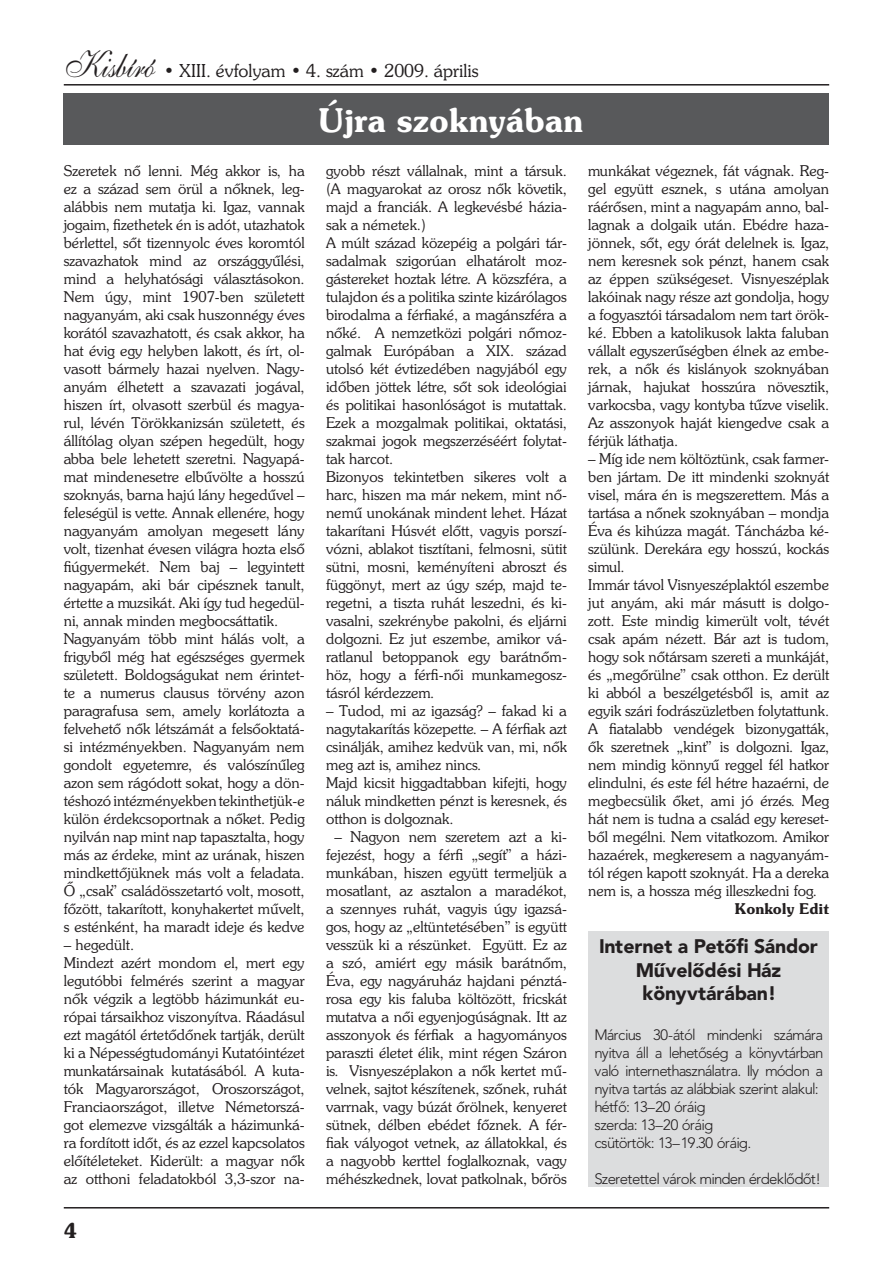
<style>
.page{position:relative;width:893px;height:1263px;background:#fff}
.page>*{position:absolute;margin:0;border:0;box-sizing:border-box;transform-origin:0 0}
.t1{font:37.95px "Shelley Allegro PFL";letter-spacing:-.08em;color:#231f20;scale:.85 1}
.t2{font:700 33px "Souvenir PFL";color:#fff}
.t3{font:700 21px "Souvenir PFL";color:#231f20}
.t4{font:19.5px/23.4px "Avenir Blk PFL";color:#231f20;text-align:center}
.t5{font:18px "Souvenir Lt PFL";color:#231f20}
.t6{font:15px/18px "Souvenir Lt PFL";color:#231f20}
.t7{font:15px/18px "Avenir Lt PFL";color:#231f20}
.t8{font:700 15px "Souvenir PFL";color:#231f20}
</style>
<div class="page">
<hr style="left:64px;top:84px;width:765px;height:2px;background:#231f20">
<hr style="left:64px;top:1207px;width:765px;height:1px;background:#231f20">
<div style="left:588px;top:931px;width:241px;height:255px;background:#dcddde"></div>
<div style="left:64px;top:93px;width:765px;height:52px;background:#58595b"></div>
<h1 class="t1" style="left:64px;top:41px;width:112px">Kisbíró</h1>
<p class="t5" style="left:164px;top:59px;width:316px">• XIII. évfolyam • 4. szám • 2009. április</p>
<h2 class="t2" style="left:318px;top:99px;width:267px">Újra szoknyában</h2>
<p class="t6" style="left:64px;top:162px;width:242px">Szeretek nő lenni. Még akkor is, ha ez a század sem örül a nőknek, leg&shy;alábbis nem mutatja ki. Igaz, vannak jogaim, fizethetek én is adót, utazhatok bérlettel, sőt tizennyolc éves koromtól szavazhatok mind az országgyűlési, mind a helyhatósági választásokon.<br>Nem úgy, mint 1907-ben született nagyanyám, aki csak huszonnégy éves korától szavazhatott, és csak akkor, ha hat évig egy helyben lakott, és írt, ol&shy;vasott bármely hazai nyelven. Nagy&shy;anyám élhetett a szavazati jogával, hiszen írt, olvasott szerbül és magya&shy;rul, lévén Törökkanizsán született, és állítólag olyan szépen hegedült, hogy abba bele lehetett szeretni. Nagyapá&shy;mat mindenesetre elbűvölte a hosszú szoknyás, barna hajú lány hegedűvel – feleségül is vette. Annak ellenére, hogy nagyanyám amolyan megesett lány volt, tizenhat évesen világra hozta első fiúgyermekét. Nem baj – legyintett nagyapám, aki bár cipésznek tanult, értette a muzsikát. Aki így tud hegedül&shy;ni, annak minden megbocsáttatik.<br>Nagyanyám több mint hálás volt, a frigyből még hat egészséges gyermek született. Boldogságukat nem érintet&shy;te a numerus clausus törvény azon paragrafusa sem, amely korlátozta a felvehető nők létszámát a felsőoktatá&shy;si intézményekben. Nagyanyám nem gondolt egyetemre, és valószínűleg azon sem rágódott sokat, hogy a dön&shy;téshozó intézményekben tekinthetjük-e külön érdekcsoportnak a nőket. Pedig nyilván nap mint nap tapasztalta, hogy más az érdeke, mint az urának, hiszen mindkettőjüknek más volt a feladata.<br>Ő „csak” családösszetartó volt, mosott, főzött, takarított, konyhakertet művelt, s esténként, ha maradt ideje és kedve</p>
<p class="t6" style="left:64px;top:936px;width:242px">– hegedült.<br>Mindezt azért mondom el, mert egy legutóbbi felmérés szerint a magyar nők végzik a legtöbb házimunkát eu&shy;rópai társaikhoz viszonyítva. Ráadásul ezt magától értetődőnek tartják, derült ki a Népességtudományi Kutatóintézet munkatársainak kutatásából. A kuta&shy;tók Magyarországot, Oroszországot, Franciaországot, illetve Németorszá&shy;got elemezve vizsgálták a házimunká&shy;ra fordított időt, és az ezzel kapcsolatos előítéleteket. Kiderült: a magyar nők az otthoni feladatokból 3,3-szor na-</p>
<h3 class="t3" style="left:64px;top:1218px;width:15px">4</h3>
<p class="t6" style="left:326px;top:162px;width:242px">gyobb részt vállalnak, mint a társuk. (A magyarokat az orosz nők követik, majd a franciák. A legkevésbé házia&shy;sak a németek.)<br>A múlt század közepéig a polgári tár&shy;sadalmak szigorúan elhatárolt moz&shy;gástereket hoztak létre. A közszféra, a tulajdon és a politika szinte kizárólagos birodalma a férfiaké, a magánszféra a nőké. A nemzetközi polgári nőmoz&shy;galmak Európában a XIX. század utolsó két évtizedében nagyjából egy időben jöttek létre, sőt sok ideológiai és politikai hasonlóságot is mutattak.<br>Ezek a mozgalmak politikai, oktatási, szakmai jogok megszerzéséért folytat&shy;tak harcot.<br>Bizonyos tekintetben sikeres volt a harc, hiszen ma már nekem, mint nő&shy;nemű unokának mindent lehet. Házat takarítani Húsvét előtt, vagyis porszí&shy;vózni, ablakot tisztítani, felmosni, sütit sütni, mosni, keményíteni abroszt és függönyt, mert az úgy szép, majd te&shy;regetni, a tiszta ruhát leszedni, és ki&shy;vasalni, szekrénybe pakolni, és eljárni dolgozni. Ez jut eszembe, amikor vá&shy;ratlanul betoppanok egy barátnőm&shy;höz, hogy a férfi-női munkamegosz&shy;tásról kérdezzem.</p>
<p class="t6" style="left:326px;top:702px;width:242px">– Tudod, mi az igazság? – fakad ki a nagytakarítás közepette. – A férfiak azt csinálják, amihez kedvük van, mi, nők meg azt is, amihez nincs.<br>Majd kicsit higgadtabban kifejti, hogy náluk mindketten pénzt is keresnek, és otthon is dolgoznak.</p>
<p class="t6" style="left:326px;top:828px;width:242px;text-align:center">– Nagyon nem szeretem azt a ki&shy;fejezést, hogy a férfi „segít” a házi&shy;munkában, hiszen együtt termeljük a mosatlant, az asztalon a maradékot, a szennyes ruhát, vagyis úgy igazsá&shy;gos, hogy az „eltüntetésében” is együtt vesszük ki a részünket. Együtt. Ez az a szó, amiért egy másik barátnőm, Éva, egy nagyáruház hajdani pénztá&shy;rosa egy kis faluba költözött, fricskát mutatva a női egyenjogúságnak. Itt az asszonyok és férfiak a hagyományos paraszti életet élik, mint régen Száron is. Visnyeszéplakon a nők kertet mű&shy;velnek, sajtot készítenek, szőnek, ruhát varrnak, vagy búzát őrölnek, kenyeret sütnek, délben ebédet főznek. A fér&shy;fiak vályogot vetnek, az állatokkal, és a nagyobb kerttel foglalkoznak, vagy méhészkednek, lovat patkolnak, bőrös</p>
<p class="t6" style="left:588px;top:162px;width:242px;text-align:justify">munkákat végeznek, fát vágnak. Reg&shy;gel együtt esznek, s utána amolyan ráérősen, mint a nagyapám anno, bal&shy;lagnak a dolgaik után. Ebédre haza&shy;jönnek, sőt, egy órát delelnek is. Igaz, nem keresnek sok pénzt, hanem csak az éppen szükségeset. Visnyeszéplak lakóinak nagy része azt gondolja, hogy a fogyasztói társadalom nem tart örök&shy;ké. Ebben a katolikusok lakta faluban vállalt egyszerűségben élnek az embe&shy;rek, a nők és kislányok szoknyában járnak, hajukat hosszúra növesztik, varkocsba, vagy kontyba tűzve viselik.<br>Az asszonyok haját kiengedve csak a férjük láthatja.</p>
<p class="t6" style="left:588px;top:450px;width:242px">– Míg ide nem költöztünk, csak farmer&shy;ben jártam. De itt mindenki szoknyát visel, mára én is megszerettem. Más a tartása a nőnek szoknyában – mondja Éva és kihúzza magát. Táncházba ké&shy;szülünk. Derekára egy hosszú, kockás simul.<br>Immár távol Visnyeszéplaktól eszembe jut anyám, aki már másutt is dolgo&shy;zott. Este mindig kimerült volt, tévét csak apám nézett. Bár azt is tudom, hogy sok nőtársam szereti a munkáját, és „megőrülne” csak otthon. Ez derült ki abból a beszélgetésből is, amit az egyik szári fodrászüzletben folytattunk.<br>A fiatalabb vendégek bizonygatták, ők szeretnek „kint” is dolgozni. Igaz, nem mindig könnyű reggel fél hatkor elindulni, és este fél hétre hazaérni, de megbecsülik őket, ami jó érzés. Meg hát nem is tudna a család egy kereset&shy;ből megélni. Nem vitatkozom. Amikor hazaérek, megkeresem a nagyanyám&shy;tól régen kapott szoknyát. Ha a dereka nem is, a hossza még illeszkedni fog.</p>
<p class="t8" style="left:735px;top:899px;width:96px">Konkoly Edit</p>
<h3 class="t4" style="left:599px;top:934px;width:220px">Internet a Petőfi Sándor<br>Művelődési Ház könyvtárában!</h3>
<p class="t7" style="left:594px;top:1026px;width:230px">Március 30-ától mindenki számára nyitva áll a lehetőség a könyvtárban való internethasználatra. Ily módon a nyitva tartás az alábbiak szerint alakul: hétfő: 13–20 óráig<br>szerda: 13–20 óráig<br>csütörtök: 13–19.30 óráig.</p>
<p class="t7" style="left:594px;top:1170px;width:226px">Szeretettel várok minden érdeklődőt!</p>
</div>
